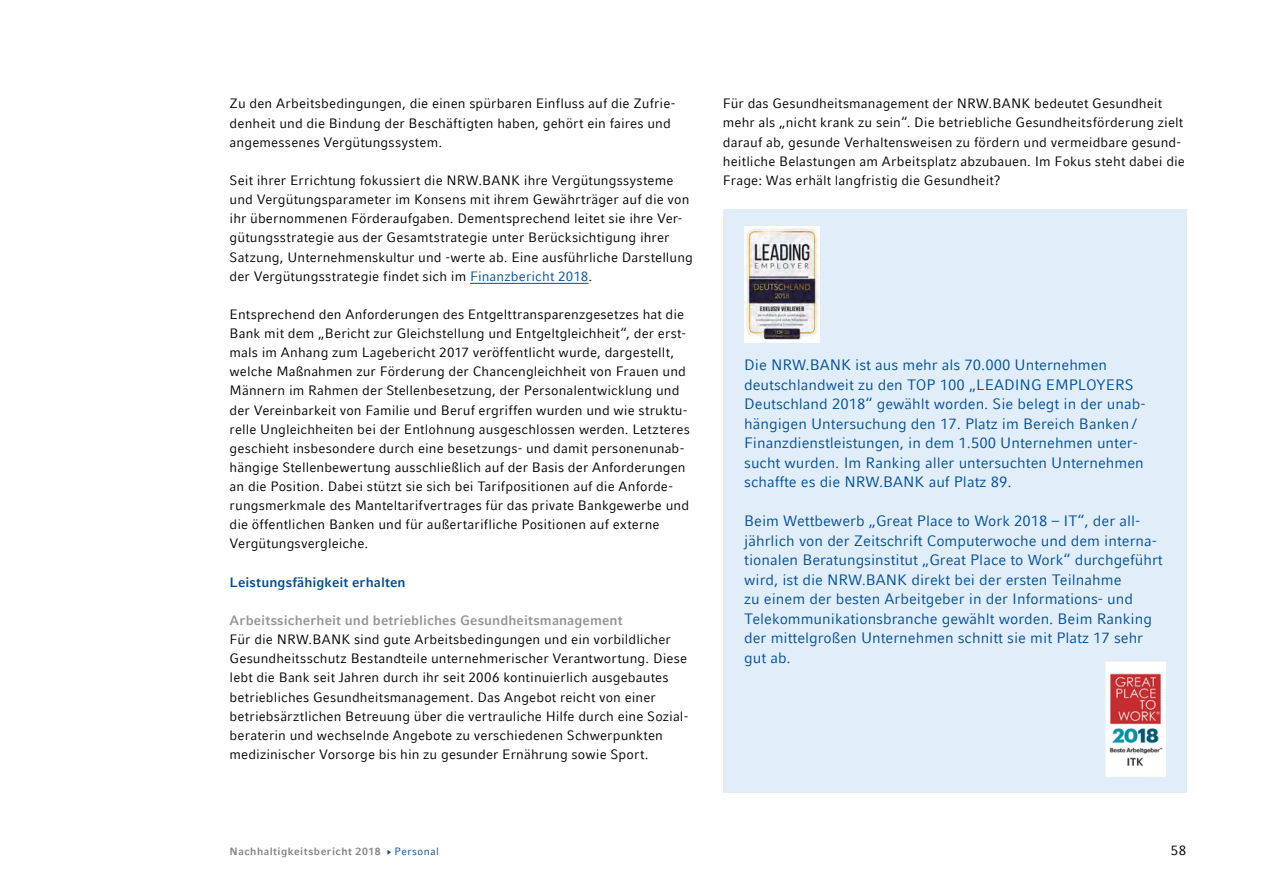
<style>
.page{position:relative;width:1263px;height:893px;background:#fff}
.page>*{position:absolute;margin:0;border:0;box-sizing:border-box;transform-origin:0 0}
.t1{font:15px/19.5px "Compatil Fact LT Com";color:#004e9d}
.t2{font:13.5px/19.2px "Compatil Fact LT Com";letter-spacing:.01em;color:#000}
.t3{font:700 13.5px "Compatil Fact LT Com";letter-spacing:.005em;color:#939598}
.t4{font:700 13.5px "Compatil Fact LT Com";letter-spacing:.005em;color:#004e9d}
.t5{font:700 10.5px "Compatil Fact LT Com";letter-spacing:.045em;color:#808285}
.t6{font:10.5px "Compatil Fact LT Com";letter-spacing:.05em;color:#004e9d}
.s1{color:#004e9d}
</style>
<div class="page">
<svg style="left:387px;top:850px;width:4px;height:5px"></svg>
<hr style="left:470px;top:283px;width:118px;height:1px;background:#004e9d">
<div style="left:723px;top:209px;width:463px;height:584px;background:#e1eef9"></div>
<img style="left:1105px;top:661px;width:60px;height:116px">
<img style="left:744px;top:227px;width:76px;height:115px">
<p class="t2" style="left:230px;top:94px;width:447px">Zu den Arbeitsbedingungen, die einen spürbaren Einfluss auf die Zufrie&shy;denheit und die Bindung der Beschäftigten haben, gehört ein faires und angemessenes Vergütungssystem.</p>
<p class="t2" style="left:230px;top:171px;width:465px">Seit ihrer Errichtung fokussiert die NRW.BANK ihre Vergütungssysteme und Vergütungsparameter im Konsens mit ihrem Gewährträger auf die von ihr übernommenen Förderaufgaben. Dementsprechend leitet sie ihre Ver&shy;gütungsstrategie aus der Gesamtstrategie unter Berücksichtigung ihrer Satzung, Unternehmenskultur und -werte ab. Eine ausführliche Darstellung der Vergütungsstrategie findet sich im <span class="s1">Finanzbericht 2018</span>.</p>
<p class="t2" style="left:230px;top:305px;width:462px">Entsprechend den Anforderungen des Entgelttransparenzgesetzes hat die Bank mit dem „Bericht zur Gleichstellung und Entgeltgleichheit“, der erst&shy;mals im Anhang zum Lagebericht 2017 veröffentlicht wurde, dargestellt, welche Maßnahmen zur Förderung der Chancengleichheit von Frauen und Männern im Rahmen der Stellenbesetzung, der Personalentwicklung und der Vereinbarkeit von Familie und Beruf ergriffen wurden und wie struktu&shy;relle Ungleichheiten bei der Entlohnung ausgeschlossen werden. Letzteres geschieht insbesondere durch eine besetzungs- und damit personenunab&shy;hängige Stellenbewertung ausschließlich auf der Basis der Anforderungen an die Position. Dabei stützt sie sich bei Tarifpositionen auf die Anforde&shy;rungsmerkmale des Manteltarifvertrages für das private Bankgewerbe und die öffentlichen Banken und für außertarifliche Positionen auf externe Vergütungsvergleiche.</p>
<p class="t4" style="left:230px;top:574px;width:178px">Leistungsfähigkeit erhalten</p>
<p class="t3" style="left:230px;top:612px;width:395px">Arbeitssicherheit und betriebliches Gesundheitsmanagement</p>
<p class="t2" style="left:230px;top:630px;width:460px">Für die NRW.BANK sind gute Arbeitsbedingungen und ein vorbildlicher Gesundheitsschutz Bestandteile unternehmerischer Verantwortung. Diese lebt die Bank seit Jahren durch ihr seit 2006 kontinuierlich ausgebautes betriebliches Gesundheitsmanagement. Das Angebot reicht von einer betriebsärztlichen Betreuung über die vertrauliche Hilfe durch eine Sozial&shy;beraterin und wechselnde Angebote zu verschiedenen Schwerpunkten medizinischer Vorsorge bis hin zu gesunder Ernährung sowie Sport.</p>
<p class="t2" style="left:723px;top:94px;width:464px">Für das Gesundheitsmanagement der NRW.BANK bedeutet Gesundheit mehr als „nicht krank zu sein“. Die betriebliche Gesundheitsförderung zielt darauf ab, gesunde Verhaltensweisen zu fördern und vermeidbare gesund&shy;heitliche Belastungen am Arbeitsplatz abzubauen. Im Fokus steht dabei die Frage: Was erhält langfristig die Gesundheit?</p>
<p class="t1" style="left:744px;top:356px;width:403px">Die NRW.BANK ist aus mehr als 70.000 Unternehmen deutschlandweit zu den TOP 100 „LEADING EMPLOYERS Deutschland 2018“ gewählt worden. Sie belegt in der unab&shy;hängigen Untersuchung den 17. Platz im Bereich Banken / Finanzdienstleistungen, in dem 1.500 Unternehmen unter&shy;sucht wurden. Im Ranking aller untersuchten Unternehmen schaffte es die NRW.BANK auf Platz 89.</p>
<p class="t1" style="left:744px;top:512px;width:420px">Beim Wettbewerb „Great Place to Work 2018 – IT“, der all&shy;jährlich von der Zeitschrift Computerwoche und dem interna&shy;tionalen Beratungsinstitut „Great Place to Work“ durchgeführt wird, ist die NRW.BANK direkt bei der ersten Teilnahme<br>zu einem der besten Arbeitgeber in der Informations- und Telekommunikationsbranche gewählt worden. Beim Ranking der mittelgroßen Unternehmen schnitt sie mit Platz 17 sehr gut ab.</p>
<p class="t5" style="left:230px;top:845px;width:153px">Nachhaltigkeitsbericht 2018</p>
<p class="t6" style="left:395px;top:845px;width:46px">Personal</p>
<p class="t2" style="left:1171px;top:840px;width:17px">58</p>
</div>
